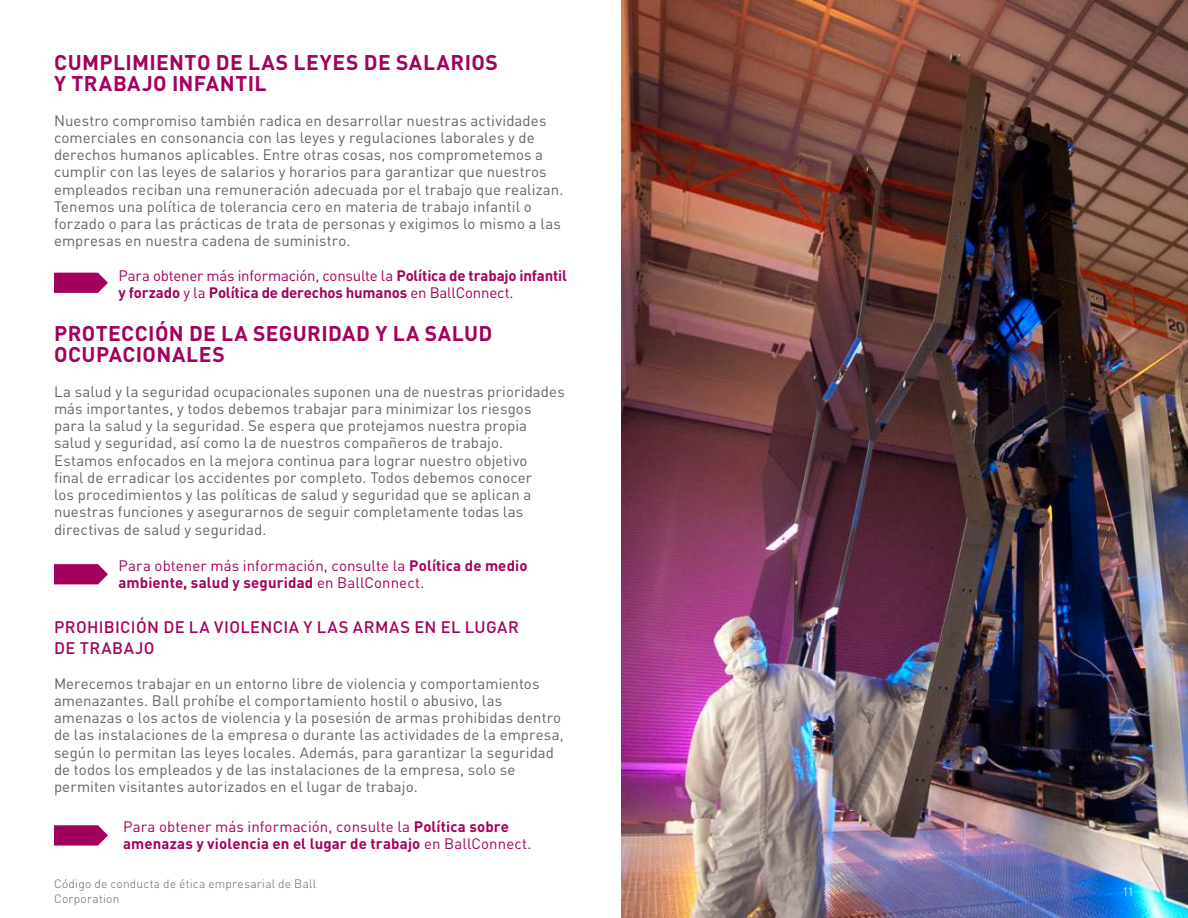
<style>
.page{position:relative;width:1188px;height:918px;background:#fff}
.page>*{position:absolute;margin:0;border:0;box-sizing:border-box;transform-origin:0 0}
.t1{font:700 21px/21px "DIN Pro";letter-spacing:.02em;color:#a3005d}
.t2{font:500 16.5px/21px "DIN Pro";letter-spacing:.02em;color:#a3005d}
.t3{font:15px/17.2px "DIN Pro";letter-spacing:.005em;color:#5f636a}
.t4{font:15px/17.2px "DIN Pro";letter-spacing:.005em;color:#a3005d}
.t5{font:700 15px/17.2px "DIN Pro";letter-spacing:-.01em;color:#a3005d}
.t6{font:300 12px/14.4px "DIN Pro";letter-spacing:.015em;color:#5f636a}
.t7{font:300 12px "DIN Pro";color:#fff}
.s1{font-weight:400}
.s2{font-weight:700}
</style>
<div class="page">
<svg style="left:54px;top:564px;width:54px;height:20px"></svg>
<svg style="left:54px;top:825px;width:54px;height:21px"></svg>
<svg style="left:54px;top:273px;width:54px;height:20px"></svg>
<img style="left:621px;top:0;width:567px;height:918px">
<h1 class="t1" style="left:54px;top:49px;width:445px">CUMPLIMIENTO DE LAS LEYES DE SALARIOS<br>Y TRABAJO INFANTIL</h1>
<p class="t3" style="left:54px;top:111px;width:511px">Nuestro compromiso también radica en desarrollar nuestras actividades comerciales en consonancia con las leyes y regulaciones laborales y de derechos humanos aplicables. Entre otras cosas, nos comprometemos a cumplir con las leyes de salarios y horarios para garantizar que nuestros empleados reciban una remuneración adecuada por el trabajo que realizan.<br>Tenemos una política de tolerancia cero en materia de trabajo infantil o forzado o para las prácticas de trata de personas y exigimos lo mismo a las empresas en nuestra cadena de suministro.</p>
<p class="t5" style="left:118px;top:265px;width:450px"><span class="s1">Para obtener más información, consulte la</span> Política de trabajo infantil y forzado <span class="s1">y la</span> Política de derechos humanos <span class="s1">en BallConnect.</span></p>
<h1 class="t1" style="left:54px;top:320px;width:440px">PROTECCIÓN DE LA SEGURIDAD Y LA SALUD<br>OCUPACIONALES</h1>
<p class="t3" style="left:54px;top:382px;width:512px">La salud y la seguridad ocupacionales suponen una de nuestras prioridades más importantes, y todos debemos trabajar para minimizar los riesgos para la salud y la seguridad. Se espera que protejamos nuestra propia salud y seguridad, así como la de nuestros compañeros de trabajo.<br>Estamos enfocados en la mejora continua para lograr nuestro objetivo<br>final de erradicar los accidentes por completo. Todos debemos conocer<br>los procedimientos y las políticas de salud y seguridad que se aplican a nuestras funciones y asegurarnos de seguir completamente todas las directivas de salud y seguridad.</p>
<p class="t4" style="left:118px;top:556px;width:411px">Para obtener más información, consulte la <span class="s2">Política de medio ambiente, salud y seguridad</span> en BallConnect.</p>
<p class="t2" style="left:54px;top:615px;width:466px">PROHIBICIÓN DE LA VIOLENCIA Y LAS ARMAS EN EL LUGAR<br>DE TRABAJO</p>
<p class="t3" style="left:54px;top:674px;width:511px">Merecemos trabajar en un entorno libre de violencia y comportamientos amenazantes. Ball prohíbe el comportamiento hostil o abusivo, las amenazas o los actos de violencia y la posesión de armas prohibidas dentro de las instalaciones de la empresa o durante las actividades de la empresa, según lo permitan las leyes locales. Además, para garantizar la seguridad de todos los empleados y de las instalaciones de la empresa, solo se permiten visitantes autorizados en el lugar de trabajo.</p>
<p class="t4" style="left:123px;top:817px;width:410px">Para obtener más información, consulte la <span class="s2">Política sobre amenazas y violencia en el lugar de trabajo</span> en BallConnect.</p>
<p class="t6" style="left:54px;top:876px;width:264px">Código de conducta de ética empresarial de Ball<br>Corporation</p>
<p class="t7" style="left:1122px;top:882px;width:13px">11</p>
</div>
